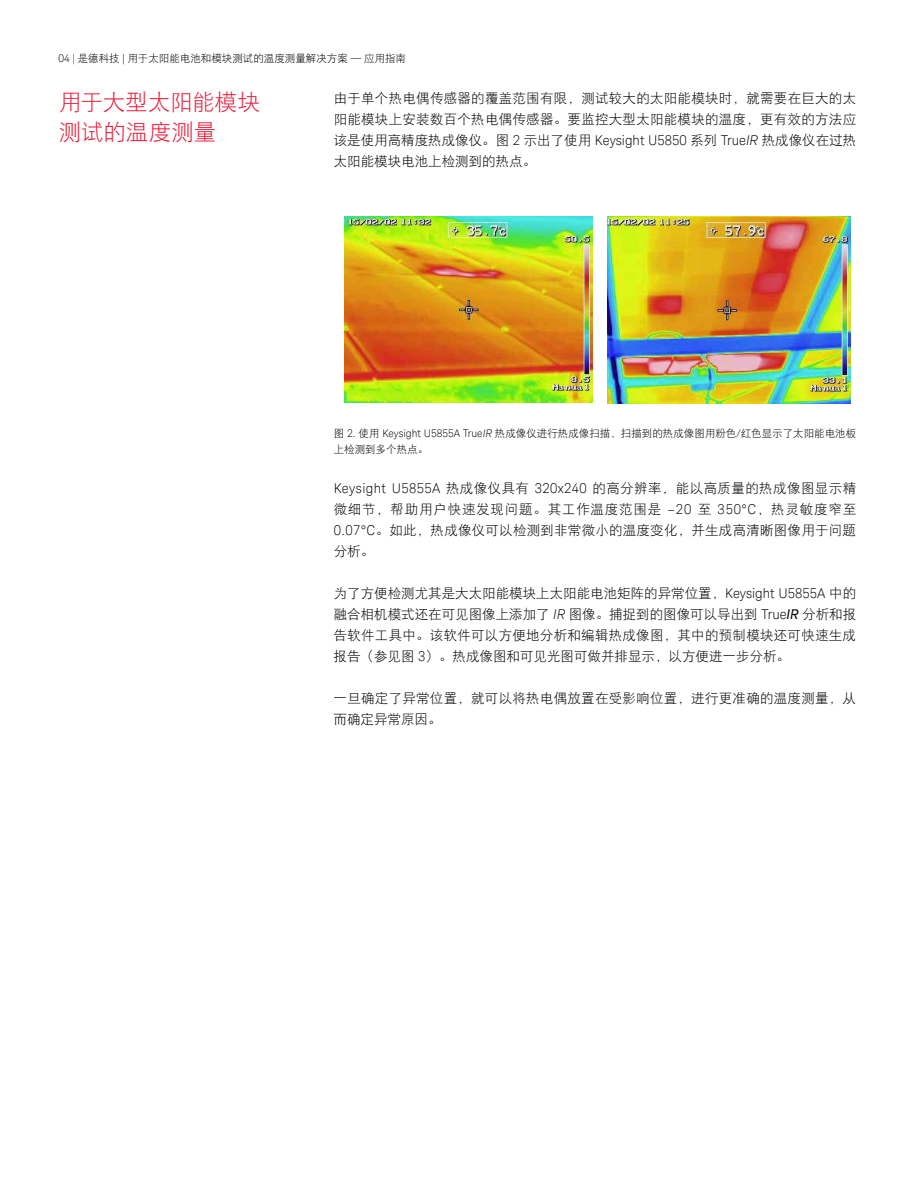
<style>
.page{position:relative;width:918px;height:1188px;background:#fff}
.page>*{position:absolute;margin:0;border:0;box-sizing:border-box;transform-origin:0 0}
.t1{font:22.5px/30px "DFP Hei W3";letter-spacing:-.005em;color:#ed1936}
.t2{font:13.5px/21px "DFP Hei W3";letter-spacing:.015em;color:#000;text-align:justify}
.t3{font:10.5px/16.5px "DFP Hei W3";color:#000}
.s1{font-family:"Keysight Sans";font-weight:300}
.s2{font-family:"Keysight Sans";font-weight:300;font-style:italic}
.s3{font-family:"Keysight Sans";font-style:italic}
</style>
<div class="page">
<img style="left:345px;top:216px;width:248px;height:186px">
<img style="left:607px;top:216px;width:244px;height:187px">
<p class="t3" style="left:59px;top:49px;width:349px"><span class="s1">04 |</span> 是德科技 <span class="s1">|</span> 用于太阳能电池和模块测试的温度测量解决方案 — 应用指南</p>
<p class="t2" style="left:334px;top:88px;width:524px">由于单个热电偶传感器的覆盖范围有限，测试较大的太阳能模块时，就需要在巨大的太阳能模块上安装数百个热电偶传感器。要监控大型太阳能模块的温度，更有效的方法应该是使用高精度热成像仪。图 <span class="s1">2</span> 示出了使用 <span class="s1">Keysight U5850</span> 系列 <span class="s1">True</span><span class="s2">IR</span> 热成像仪在过热太阳能模块电池上检测到的热点。</p>
<h1 class="t1" style="left:59px;top:87px;width:203px">用于大型太阳能模块测试的温度测量</h1>
<p class="t3" style="left:334px;top:425px;width:524px">图 <span class="s1">2.</span> 使用 <span class="s1">Keysight U5855A True</span><span class="s2">IR</span> 热成像仪进行热成像扫描，扫描到的热成像图用粉色<span class="s1">/</span>红色显示了太阳能电池板上检测到多个热点。</p>
<p class="t2" style="left:334px;top:478px;width:524px"><span class="s1">Keysight U5855A</span> 热成像仪具有 <span class="s1">320x240</span> 的高分辨率，能以高质量的热成像图显示精微细节，帮助用户快速发现问题。其工作温度范围是 <span class="s1">–20</span> 至 <span class="s1">350°C</span>，热灵敏度窄至<span class="s1">0.07°C</span>。如此，热成像仪可以检测到非常微小的温度变化，并生成高清晰图像用于问题分析。</p>
<p class="t2" style="left:334px;top:583px;width:524px">为了方便检测尤其是大太阳能模块上太阳能电池矩阵的异常位置，<span class="s1">Keysight U5855A</span> 中的融合相机模式还在可见图像上添加了 <span class="s2">IR</span> 图像。捕捉到的图像可以导出到 <span class="s1">True</span><span class="s3">IR</span> 分析和报告软件工具中。该软件可以方便地分析和编辑热成像图，其中的预制模块还可快速生成报告（参见图 <span class="s1">3</span>）。热成像图和可见光图可做并排显示，以方便进一步分析。</p>
<p class="t2" style="left:334px;top:688px;width:524px">一旦确定了异常位置，就可以将热电偶放置在受影响位置，进行更准确的温度测量，从而确定异常原因。</p>
</div>
